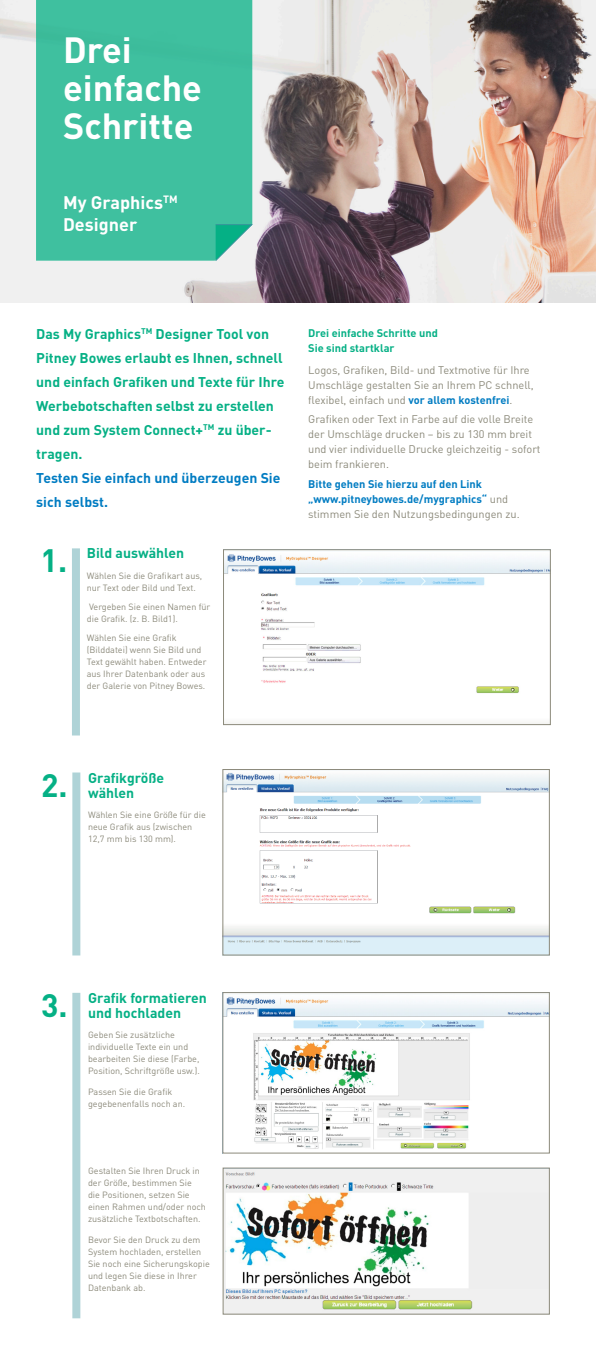
<style>
.page{position:relative;width:596px;height:1347px;background:#fff}
.page>*{position:absolute;margin:0;border:0;box-sizing:border-box;transform-origin:0 0}
.t1{font:700 36px/38px "DIN";color:#fff}
.t2{font:700 32px "DIN";color:#05b085}
.t3{font:700 18px/22px "DIN";color:#fff}
.t4{font:700 14px/24px "DIN";color:#05b085}
.t5{font:700 14px/24px "DIN";color:#007cc2}
.t6{font:11px/15px "DIN";color:#8c8a7b}
.t7{font:700 11px/15px "DIN";color:#007cc2}
.t8{font:700 11px/15px "DIN";color:#05b085}
.t9{font:9px/12px "DIN";color:#8c8a7b}
.s1{font-weight:700;color:#007cc2}
.s2{font-weight:400;color:#8c8a7b}
</style>
<div class="page">
<img style="left:0;top:0;width:595px;height:303px">
<img style="left:225px;top:554px;width:323px;height:169px">
<div style="left:223px;top:549px;width:327px;height:176px;border:1px solid #8c8a7b"></div>
<div style="left:72px;top:548px;width:8px;height:187px;background:#afd3d7"></div>
<div style="left:36px;top:0;width:216px;height:261px;background:#3fc09f"></div>
<svg style="left:215px;top:224px;width:38px;height:37px"></svg>
<img style="left:224px;top:997px;width:323px;height:152px">
<div style="left:222px;top:992px;width:327px;height:161px;border:1px solid #8c8a7b"></div>
<img style="left:225px;top:1169px;width:322px;height:143px">
<div style="left:223px;top:1167px;width:326px;height:147px;border:1px solid #8c8a7b"></div>
<div style="left:72px;top:992px;width:8px;height:326px;background:#afd3d7"></div>
<img style="left:224px;top:772px;width:323px;height:181px">
<div style="left:222px;top:769px;width:327px;height:186px;border:1px solid #8c8a7b"></div>
<div style="left:72px;top:772px;width:8px;height:183px;background:#afd3d7"></div>
<h1 class="t1" style="left:63px;top:30px;width:140px">Drei einfache<br>Schritte</h1>
<h3 class="t3" style="left:63px;top:191px;width:116px">My Graphics<sup>TM<br></sup>Designer</h3>
<h3 class="t4" style="left:36px;top:321px;width:249px">Das My Graphics<sup>TM</sup> Designer Tool von<br>Pitney Bowes erlaubt es Ihnen, schnell und einfach Grafiken und Texte für Ihre<br>Werbebotschaften selbst zu erstellen und zum System Connect+<sup>TM</sup> zu über&shy;tragen.</h3>
<h3 class="t5" style="left:36px;top:465px;width:245px">Testen Sie einfach und überzeugen Sie sich selbst.</h3>
<h2 class="t2" style="left:41px;top:540px;width:28px">1.</h2>
<h3 class="t4" style="left:87px;top:541px;width:99px">Bild auswählen</h3>
<p class="t9" style="left:87px;top:569px;width:117px">Wählen Sie die Grafikart aus, nur Text oder Bild und Text.</p>
<p class="t9" style="left:87px;top:600px;width:125px">Vergeben Sie einen Namen für die Grafik. (z. B. Bild1).</p>
<p class="t9" style="left:87px;top:631px;width:121px">Wählen Sie eine Grafik (Bilddatei) wenn Sie Bild und<br>Text gewählt haben. Entweder aus Ihrer Datenbank oder aus der Galerie von Pitney Bowes.</p>
<p class="t8" style="left:308px;top:325px;width:131px">Drei einfache Schritte und<br>Sie sind startklar</p>
<p class="t6" style="left:308px;top:362px;width:227px">Logos, Grafiken, Bild- und Textmotive für Ihre<br>Umschläge gestalten Sie an Ihrem PC schnell, flexibel, einfach und <span class="s1">vor allem kostenfrei</span>.</p>
<p class="t6" style="left:308px;top:412px;width:234px">Grafiken oder Text in Farbe auf die volle Breite der Umschläge drucken – bis zu 130 mm breit und vier individuelle Drucke gleichzeitig - sofort beim frankieren.</p>
<p class="t7" style="left:308px;top:476px;width:213px">Bitte gehen Sie hierzu auf den Link „www.pitneybowes.de/mygraphics“ <span class="s2">und stimmen Sie den Nutzungsbedingungen zu.</span></p>
<h2 class="t2" style="left:41px;top:764px;width:28px">2.</h2>
<h3 class="t4" style="left:88px;top:769px;width:77px;line-height:15px">Grafikgröße wählen</h3>
<p class="t9" style="left:88px;top:808px;width:119px">Wählen Sie eine Größe für die neue Grafik aus (zwischen<br>12,7 mm bis 130 mm).</p>
<h2 class="t2" style="left:41px;top:984px;width:28px">3.</h2>
<h3 class="t4" style="left:88px;top:989px;width:120px;line-height:15px">Grafik formatieren und hochladen</h3>
<p class="t9" style="left:88px;top:1029px;width:113px">Geben Sie zusätzliche individuelle Texte ein und bearbeiten Sie diese (Farbe,<br>Position, Schriftgröße usw.).</p>
<p class="t9" style="left:88px;top:1085px;width:99px">Passen Sie die Grafik gegebenenfalls noch an.</p>
<p class="t9" style="left:88px;top:1164px;width:119px">Gestalten Sie Ihren Druck in der Größe, bestimmen Sie die Positionen, setzen Sie einen Rahmen und/oder noch zusätzliche Textbotschaften.</p>
<p class="t9" style="left:88px;top:1233px;width:123px">Bevor Sie den Druck zu dem<br>System hochladen, erstellen<br>Sie noch eine Sicherungskopie und legen Sie diese in Ihrer<br>Datenbank ab.</p>
</div>
